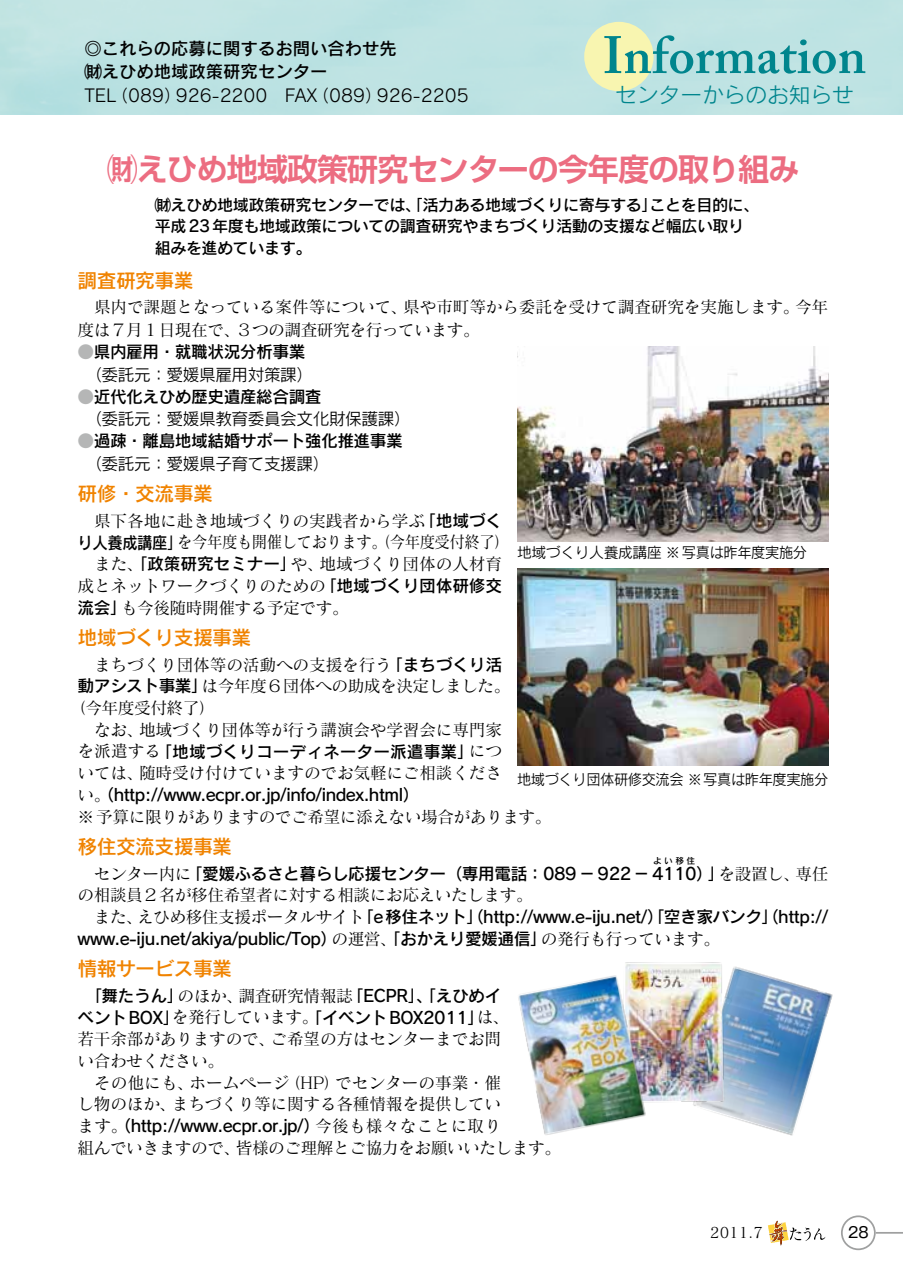
<style>
.page{position:relative;width:903px;height:1275px;background:#fff}
.page>*{position:absolute;margin:0;border:0;box-sizing:border-box;transform-origin:0 0}
.t1{font:600 51.98px "Adobe Caslon Pro";color:#00858d}
.t2{font:700 30.97px "Shin Go Pro De";letter-spacing:-.03em;color:#ec6d81}
.t3{font:21.7px "Rodin Pro M";color:#00858d}
.t4{font:19.78px "Rodin Pro DB";letter-spacing:-.03em;color:#f08300}
.t5{font:17.32px "Rodin Pro M";color:#000}
.t6{font:17.32px/23.6px "Rodin Pro DB";color:#000}
.t7{font:16.8px/21.7px "Matisse Pro M";letter-spacing:-.015em;color:#000}
.t8{font:16.8px/21.7px "Rodin Pro DB";letter-spacing:-.03em;color:#000}
.t9{font:16.8px "Rodin Pro M";letter-spacing:-.03em;color:#000}
.t10{font:16.8px "Rodin Pro DB";color:#000}
.t11{font:16.1px/21.2px "Rodin Pro DB";letter-spacing:-.03em;color:#000}
.t12{font:14.88px "Rodin Pro M";letter-spacing:-.03em;color:#000;scale:.96 1}
.t13{font:14.88px "Rodin Pro M";letter-spacing:-.03em;color:#000}
.t14{font:14.88px "Matisse Pro M";color:#000}
.t15{font:14.88px "Gothic MB101 Pro";color:#000}
.t16{font:8.75px "Rodin Pro DB";color:#000}
.s1{color:#b5b6b6}
.s2{font-family:"Rodin Pro DB"}
.s3{font-family:"Matisse Pro M"}
</style>
<div class="page">
<div style="left:584px;top:22px;width:69px;height:69px;background:#f8f5b0;border-radius:50%"></div>
<img style="left:693px;top:966px;width:140px;height:170px">
<img style="left:625px;top:962px;width:99px;height:140px">
<img style="left:518px;top:974px;width:129px;height:161px">
<img style="left:517px;top:346px;width:311px;height:195px">
<img style="left:517px;top:568px;width:311px;height:198px">
<div style="left:841px;top:1215px;width:35px;height:35px;border:2px solid #9fa0a0;border-radius:50%"></div>
<hr style="left:876px;top:1232px;width:27px;height:2px;background:#9fa0a0">
<svg style="left:768px;top:1220px;width:57px;height:26px"></svg>
<p class="t6" style="left:84px;top:36px;width:314px">◎これらの応募に関するお問い合わせ先㈶えひめ地域政策研究センター</p>
<p class="t5" style="left:84px;top:84px;width:386px">TEL（089）926-2200　FAX（089）926-2205</p>
<h1 class="t1" style="left:603px;top:25px;width:265px">Information</h1>
<p class="t3" style="left:615px;top:81px;width:240px">センターからのお知らせ</p>
<h2 class="t2" style="left:107px;top:144px;width:694px">㈶えひめ地域政策研究センターの今年度の取り組み</h2>
<p class="t11" style="left:155px;top:194px;width:606px">㈶えひめ地域政策研究センターでは、「活力ある地域づくりに寄与する」ことを目的に、平成23年度も地域政策についての調査研究やまちづくり活動の支援など幅広い取り組みを進めています。</p>
<p class="t4" style="left:78px;top:267px;width:118px">調査研究事業</p>
<p class="t7" style="left:78px;top:296px;width:752px;line-height:22.4px">　県内で課題となっている案件等について、県や市町等から委託を受けて調査研究を実施します。今年度は７月１日現在で、３つの調査研究を行っています。</p>
<p class="t8" style="left:78px;top:340px;width:229px"><span class="s1">●</span>県内雇用・就職状況分析事業</p>
<p class="t9" style="left:78px;top:363px;width:237px">　（委託元：愛媛県雇用対策課）</p>
<p class="t8" style="left:78px;top:385px;width:246px"><span class="s1">●</span>近代化えひめ歴史遺産総合調査</p>
<p class="t9" style="left:78px;top:408px;width:335px">　（委託元：愛媛県教育委員会文化財保護課）</p>
<p class="t8" style="left:78px;top:430px;width:327px"><span class="s1">●</span>過疎・離島地域結婚サポート強化推進事業</p>
<p class="t9" style="left:78px;top:453px;width:253px">　（委託元：愛媛県子育て支援課）</p>
<p class="t4" style="left:78px;top:481px;width:137px">研修・交流事業</p>
<p class="t7" style="left:78px;top:509px;width:434px">　県下各地に赴き地域づくりの実践者から学ぶ<span class="s2">「地域づくり人養成講座」</span>を今年度も開催しております。（今年度受付終了）　また、<span class="s2">「政策研究セミナー」</span>や、地域づくり団体の人材育成とネットワークづくりのための<span class="s2">「地域づくり団体研修交流会」</span>も今後随時開催する予定です。</p>
<p class="t4" style="left:78px;top:624px;width:175px">地域づくり支援事業</p>
<p class="t7" style="left:78px;top:653px;width:426px">　まちづくり団体等の活動への支援を行う<span class="s2">「まちづくり活</span></p>
<p class="t7" style="left:78px;top:675px;width:435px"><span class="s2">動アシスト事業」</span>は今年度６団体への助成を決定しました。</p>
<p class="t7" style="left:69px;top:696px;width:148px">（今年度受付終了）</p>
<p class="t7" style="left:78px;top:718px;width:426px">　なお、地域づくり団体等が行う講演会や学習会に専門家</p>
<p class="t10" style="left:78px;top:740px;width:426px"><span class="s3">を派遣する</span>「地域づくりコーディネーター派遣事業」<span class="s3">につ</span></p>
<p class="t7" style="left:78px;top:762px;width:426px">いては、随時受け付けていますのでお気軽にご相談くださ</p>
<p class="t8" style="left:78px;top:783px;width:343px"><span class="s3">い。</span>（http://www.ecpr.or.jp/info/index.html）</p>
<p class="t7" style="left:78px;top:805px;width:475px">※予算に限りがありますのでご希望に添えない場合があります。</p>
<p class="t4" style="left:78px;top:833px;width:156px">移住交流支援事業</p>
<p class="t8" style="left:78px;top:862px;width:752px"><span class="s3">　センター内に</span>「愛媛ふるさと暮らし応援センター（専用電話：089－922－4110）」<span class="s3">を設置し、専任</span></p>
<p class="t13" style="left:517px;top:542px;width:292px">地域づくり人養成講座 ※写真は昨年度実施分</p>
<p class="t12" style="left:517px;top:770px;width:326px">地域づくり団体研修交流会 ※写真は昨年度実施分</p>
<p class="t16" style="left:653px;top:855px;width:43px">よい移住</p>
<p class="t7" style="left:78px;top:884px;width:457px">の相談員２名が移住希望者に対する相談にお応えいたします。</p>
<p class="t8" style="left:78px;top:905px;width:752px"><span class="s3">　また、えひめ移住支援ポータルサイト</span>「e移住ネット」（http://www.e-iju.net/）「空き家バンク」（http:// www.e-iju.net/akiya/public/Top）<span class="s3">の運営、</span>「おかえり愛媛通信」<span class="s3">の発行も行っています。</span></p>
<p class="t4" style="left:78px;top:956px;width:156px">情報サービス事業</p>
<p class="t8" style="left:78px;top:984px;width:434px;text-align:center">「舞たうん」<span class="s3">のほか、調査研究情報誌</span>「ECPR」、「えひめイベントBOX」<span class="s3">を発行しています。</span>「イベントBOX2011」<span class="s3">は、</span></p>
<p class="t7" style="left:78px;top:1028px;width:425px">若干余部がありますので、ご希望の方はセンターまでお問い合わせください。<br>　その他にも、ホームページ（HP）でセンターの事業・催し物のほか、まちづくり等に関する各種情報を提供してい</p>
<p class="t8" style="left:78px;top:1114px;width:425px"><span class="s3">ます。</span>（http://www.ecpr.or.jp/）<span class="s3">今後も様々なことに取り</span></p>
<p class="t7" style="left:78px;top:1136px;width:485px">組んでいきますので、皆様のご理解とご協力をお願いいたします。</p>
<p class="t14" style="left:710px;top:1223px;width:54px">2011.7</p>
<p class="t15" style="left:848px;top:1220px;width:22px">28</p>
</div>
